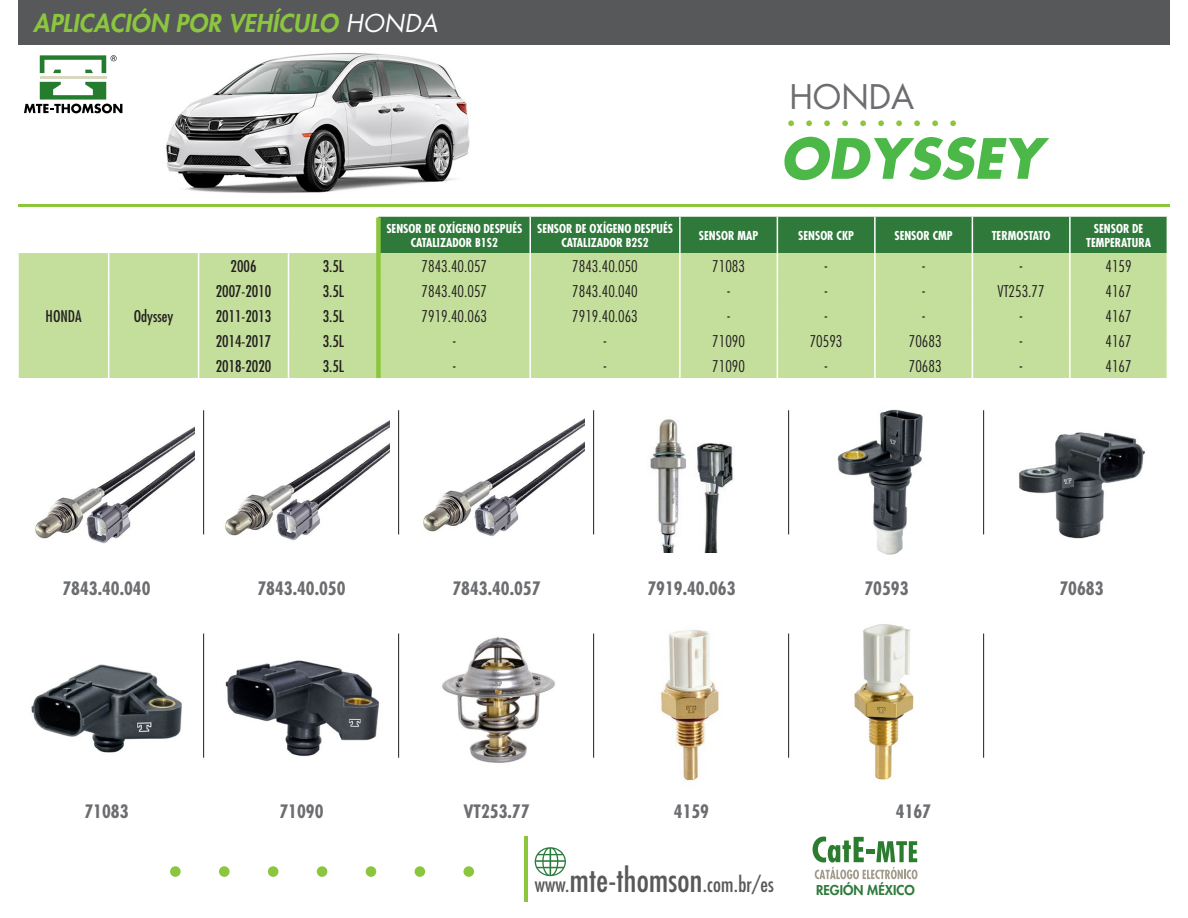
<style>
.page{position:relative;width:1188px;height:918px;background:#fff}
.page>*{position:absolute;margin:0;border:0;box-sizing:border-box;transform-origin:0 0}
.t1{font:italic 700 54px "Futura Std";color:#4cb848}
.t2{font:33px "Futura Std";color:#6c6d70}
.t3{font:italic 800 24px "Futura Std";letter-spacing:.01em;color:#8bc63e}
.t4{font:condensed 20.85px "Futura";letter-spacing:.01em;color:#58595b}
.PhotoNumberItem{font:700 condensed 18px "Futura Std";color:#6c6d70}
.Numner_part_Title{font:300 condensed 15.75px "Futura Std";color:#231f20}
.Car_Specs{font:condensed 15.75px "Futura Std";color:#231f20}
.t5{font:800 13.2px "Futura Std";color:#2f7a3b}
.Parte_WhiteTitle{font:700 condensed 12px/14.4px "Futura Std";color:#fff;text-align:center}
.s1{font-weight:400;color:#fff}
.s2{font-size:32.1px}
</style>
<div class="page">
<img style="left:166px;top:53px;width:304px;height:141px">
<div style="left:18px;top:0;width:1152px;height:45px;background:#57585a"></div>
<div style="left:38px;top:54px;width:70px;height:47px;background:linear-gradient(to right,#fff,#fdfdfb)"></div>
<hr style="left:40px;top:76px;width:66px;height:3px;background:#d8d7c0">
<svg style="left:24px;top:82px;width:98px;height:31px"></svg>
<svg style="left:40px;top:55px;width:77px;height:18px"></svg>
<hr style="left:18px;top:204px;width:1152px;height:3px;background:#8bc63e">
<svg style="left:813px;top:837px;width:105px;height:42px"></svg>
<svg style="left:788px;top:120px;width:6px;height:6px"></svg>
<svg style="left:806px;top:120px;width:6px;height:6px"></svg>
<svg style="left:824px;top:120px;width:6px;height:6px"></svg>
<svg style="left:842px;top:120px;width:6px;height:6px"></svg>
<svg style="left:860px;top:120px;width:6px;height:6px"></svg>
<svg style="left:878px;top:120px;width:6px;height:6px"></svg>
<svg style="left:896px;top:120px;width:6px;height:6px"></svg>
<svg style="left:914px;top:120px;width:6px;height:6px"></svg>
<svg style="left:932px;top:120px;width:6px;height:6px"></svg>
<svg style="left:950px;top:120px;width:6px;height:6px"></svg>
<svg style="left:535px;top:847px;width:31px;height:29px"></svg>
<hr style="left:524px;top:837px;width:3px;height:65px;background:#8bc63e">
<div style="left:463px;top:866px;width:11px;height:11px;background:#8bc63e;border-radius:50%"></div>
<div style="left:415px;top:866px;width:10px;height:11px;background:#8bc63e;border-radius:50%"></div>
<div style="left:366px;top:866px;width:10px;height:11px;background:#8bc63e;border-radius:50%"></div>
<div style="left:317px;top:866px;width:10px;height:11px;background:#8bc63e;border-radius:50%"></div>
<div style="left:268px;top:866px;width:10px;height:11px;background:#8bc63e;border-radius:50%"></div>
<div style="left:219px;top:866px;width:11px;height:11px;background:#8bc63e;border-radius:50%"></div>
<div style="left:170px;top:866px;width:11px;height:11px;background:#8bc63e;border-radius:50%"></div>
<div style="left:19px;top:253px;width:357px;height:125px;background:#c4df9b"></div>
<svg style="left:108px;top:253px;width:1px;height:125px"></svg>
<svg style="left:198px;top:253px;width:1px;height:125px"></svg>
<svg style="left:288px;top:253px;width:1px;height:125px"></svg>
<div style="left:376px;top:218px;width:5px;height:35px;background:#8bc63e"></div>
<svg style="left:378px;top:217px;width:789px;height:161px;background:#a3c986"></svg>
<div style="left:376px;top:253px;width:5px;height:25px;background:#8bc63e"></div>
<div style="left:376px;top:278px;width:5px;height:25px;background:#8bc63e"></div>
<div style="left:376px;top:303px;width:5px;height:25px;background:#8bc63e"></div>
<div style="left:376px;top:328px;width:5px;height:25px;background:#8bc63e"></div>
<div style="left:376px;top:353px;width:5px;height:25px;background:#8bc63e"></div>
<hr style="left:203px;top:410px;width:1px;height:124px;background:#231f20">
<hr style="left:203px;top:634px;width:1px;height:124px;background:#231f20">
<hr style="left:398px;top:410px;width:1px;height:124px;background:#231f20">
<hr style="left:398px;top:634px;width:1px;height:124px;background:#231f20">
<hr style="left:593px;top:410px;width:1px;height:124px;background:#231f20">
<hr style="left:593px;top:634px;width:1px;height:124px;background:#231f20">
<hr style="left:788px;top:410px;width:1px;height:124px;background:#231f20">
<hr style="left:788px;top:634px;width:1px;height:124px;background:#231f20">
<hr style="left:983px;top:410px;width:1px;height:124px;background:#231f20">
<hr style="left:983px;top:634px;width:1px;height:124px;background:#231f20">
<img style="left:35px;top:427px;width:159px;height:117px">
<img style="left:31px;top:664px;width:151px;height:89px">
<img style="left:225px;top:660px;width:154px;height:97px">
<img style="left:225px;top:420px;width:164px;height:121px">
<img style="left:423px;top:419px;width:161px;height:118px">
<img style="left:442px;top:637px;width:113px;height:126px">
<img style="left:650px;top:419px;width:83px;height:134px">
<img style="left:660px;top:630px;width:59px;height:151px">
<img style="left:837px;top:409px;width:86px;height:146px">
<img style="left:854px;top:624px;width:60px;height:156px">
<img style="left:1019px;top:432px;width:126px;height:107px">
<h3 class="t3" style="left:33px;top:8px;width:406px">APLICACIÓN POR VEHÍCULO <span class="s1">HONDA</span></h3>
<p class="t2" style="left:789px;top:76px;width:126px">HONDA</p>
<p class="t1" style="left:780px;top:123px;width:263px">ODYSSEY</p>
<p class="Car_Specs" style="left:46px;top:307px;width:38px">HONDA</p>
<p class="Car_Specs" style="left:134px;top:307px;width:41px">Odyssey</p>
<p class="Parte_WhiteTitle" style="left:386px;top:221px;width:137px">SENSOR DE OXÍGENO DESPUÉS<br>CATALIZADOR B1S2</p>
<p class="Parte_WhiteTitle" style="left:537px;top:221px;width:137px">SENSOR DE OXÍGENO DESPUÉS<br>CATALIZADOR B2S2</p>
<p class="Parte_WhiteTitle" style="left:699px;top:228px;width:61px">SENSOR MAP</p>
<p class="Parte_WhiteTitle" style="left:798px;top:228px;width:57px">SENSOR CKP</p>
<p class="Parte_WhiteTitle" style="left:894px;top:228px;width:60px">SENSOR CMP</p>
<p class="Parte_WhiteTitle" style="left:992px;top:228px;width:60px">TERMOSTATO</p>
<p class="Parte_WhiteTitle" style="left:1086px;top:221px;width:67px">SENSOR DE<br>TEMPERATURA</p>
<p class="Car_Specs" style="left:231px;top:257px;width:27px">2006</p>
<p class="Car_Specs" style="left:323px;top:257px;width:23px">3.5L</p>
<p class="Numner_part_Title" style="left:422px;top:257px;width:67px">7843.40.057</p>
<p class="Numner_part_Title" style="left:572px;top:257px;width:67px">7843.40.050</p>
<p class="Numner_part_Title" style="left:712px;top:257px;width:34px">71083</p>
<p class="Numner_part_Title" style="left:825px;top:257px;width:4px">-</p>
<p class="Numner_part_Title" style="left:922px;top:257px;width:4px">-</p>
<p class="Numner_part_Title" style="left:1020px;top:257px;width:4px">-</p>
<p class="Numner_part_Title" style="left:1106px;top:257px;width:28px">4159</p>
<p class="Car_Specs" style="left:216px;top:282px;width:57px">2007-2010</p>
<p class="Car_Specs" style="left:323px;top:282px;width:23px">3.5L</p>
<p class="Numner_part_Title" style="left:422px;top:282px;width:67px">7843.40.057</p>
<p class="Numner_part_Title" style="left:572px;top:282px;width:67px">7843.40.040</p>
<p class="Numner_part_Title" style="left:727px;top:282px;width:4px">-</p>
<p class="Numner_part_Title" style="left:825px;top:282px;width:4px">-</p>
<p class="Numner_part_Title" style="left:922px;top:282px;width:4px">-</p>
<p class="Numner_part_Title" style="left:998px;top:282px;width:49px">VT253.77</p>
<p class="Numner_part_Title" style="left:1106px;top:282px;width:28px">4167</p>
<p class="Car_Specs" style="left:216px;top:307px;width:57px">2011-2013</p>
<p class="Car_Specs" style="left:323px;top:307px;width:23px">3.5L</p>
<p class="Numner_part_Title" style="left:422px;top:307px;width:67px">7919.40.063</p>
<p class="Numner_part_Title" style="left:572px;top:307px;width:67px">7919.40.063</p>
<p class="Numner_part_Title" style="left:727px;top:307px;width:4px">-</p>
<p class="Numner_part_Title" style="left:825px;top:307px;width:4px">-</p>
<p class="Numner_part_Title" style="left:922px;top:307px;width:4px">-</p>
<p class="Numner_part_Title" style="left:1020px;top:307px;width:4px">-</p>
<p class="Numner_part_Title" style="left:1106px;top:307px;width:28px">4167</p>
<p class="Car_Specs" style="left:216px;top:332px;width:57px">2014-2017</p>
<p class="Car_Specs" style="left:323px;top:332px;width:23px">3.5L</p>
<p class="Numner_part_Title" style="left:453px;top:332px;width:4px">-</p>
<p class="Numner_part_Title" style="left:604px;top:332px;width:4px">-</p>
<p class="Numner_part_Title" style="left:712px;top:332px;width:34px">71090</p>
<p class="Numner_part_Title" style="left:810px;top:332px;width:34px">70593</p>
<p class="Numner_part_Title" style="left:909px;top:332px;width:34px">70683</p>
<p class="Numner_part_Title" style="left:1020px;top:332px;width:4px">-</p>
<p class="Numner_part_Title" style="left:1106px;top:332px;width:28px">4167</p>
<p class="Car_Specs" style="left:216px;top:357px;width:57px">2018-2020</p>
<p class="Car_Specs" style="left:323px;top:357px;width:23px">3.5L</p>
<p class="Numner_part_Title" style="left:453px;top:357px;width:4px">-</p>
<p class="Numner_part_Title" style="left:604px;top:357px;width:4px">-</p>
<p class="Numner_part_Title" style="left:712px;top:357px;width:34px">71090</p>
<p class="Numner_part_Title" style="left:825px;top:357px;width:4px">-</p>
<p class="Numner_part_Title" style="left:909px;top:357px;width:34px">70683</p>
<p class="Numner_part_Title" style="left:1020px;top:357px;width:4px">-</p>
<p class="Numner_part_Title" style="left:1106px;top:357px;width:28px">4167</p>
<p class="PhotoNumberItem" style="left:62px;top:577px;width:90px">7843.40.040</p>
<p class="PhotoNumberItem" style="left:257px;top:577px;width:90px">7843.40.050</p>
<p class="PhotoNumberItem" style="left:452px;top:577px;width:90px">7843.40.057</p>
<p class="PhotoNumberItem" style="left:647px;top:577px;width:90px">7919.40.063</p>
<p class="PhotoNumberItem" style="left:864px;top:577px;width:46px">70593</p>
<p class="PhotoNumberItem" style="left:1059px;top:577px;width:46px">70683</p>
<p class="PhotoNumberItem" style="left:84px;top:800px;width:46px">71083</p>
<p class="PhotoNumberItem" style="left:279px;top:800px;width:46px">71090</p>
<p class="PhotoNumberItem" style="left:463px;top:800px;width:68px">VT253.77</p>
<p class="PhotoNumberItem" style="left:674px;top:800px;width:37px">4159</p>
<p class="PhotoNumberItem" style="left:896px;top:800px;width:37px">4167</p>
<h3 class="t4" style="left:535px;top:872px;width:241px">www.<span class="s2">mte-thomson</span>.com.br/es</h3>
<p class="t5" style="left:816px;top:882px;width:100px">REGIÓN MÉXICO</p>
</div>
